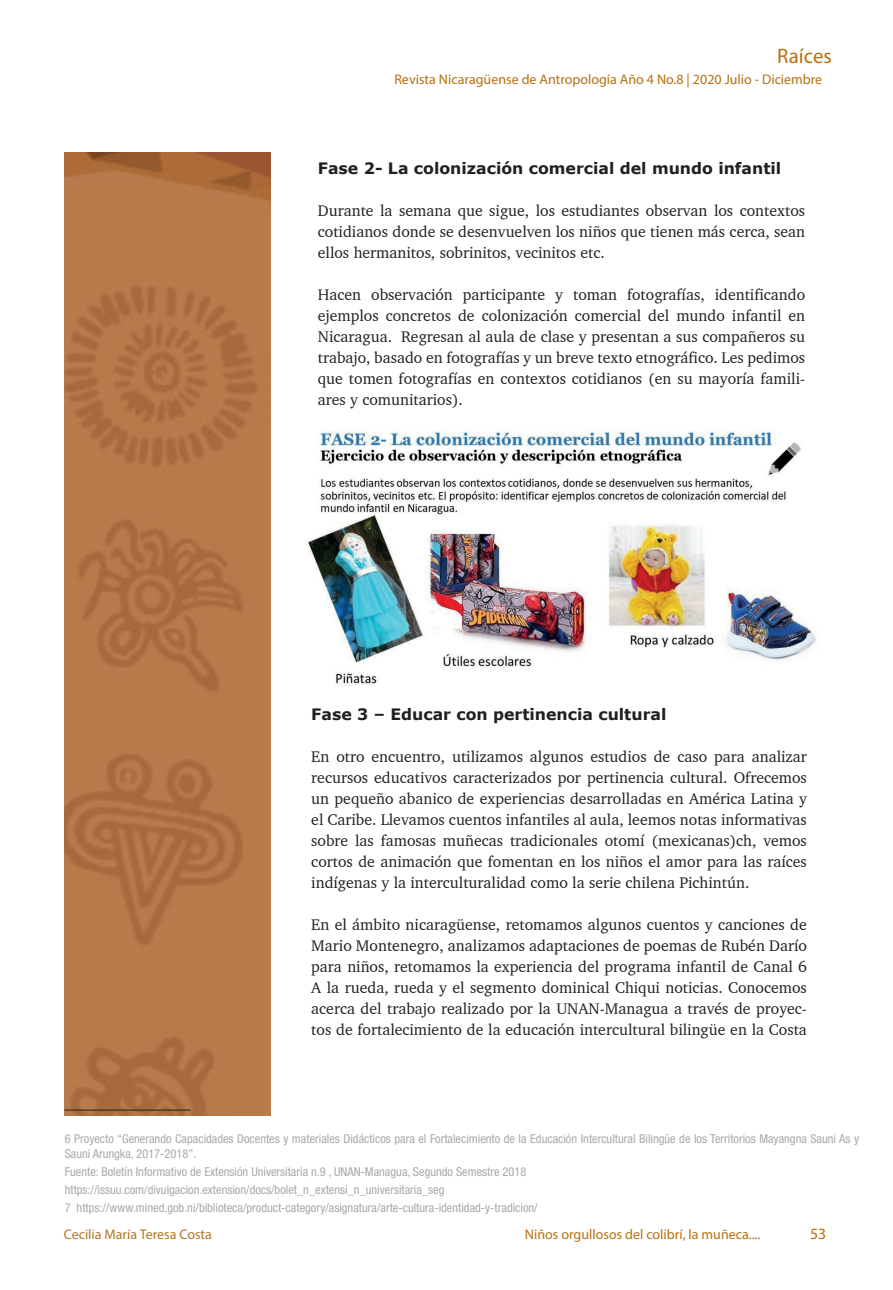
<style>
.page{position:relative;width:893px;height:1290px;background:#fff}
.page>*{position:absolute;margin:0;border:0;box-sizing:border-box;transform-origin:0 0}
.t1{font:21px "Myriad Pro";color:#b7700f}
.t2{font:15.75px/21px "Charter BT";color:#231f20;text-align:justify}
.t3{font:700 15.75px "Verdana";color:#231f20}
.t4{font:15.75px "Myriad Pro";color:#b7700f}
.t5{font:14px "Myriad Pro";color:#b7700f}
.t6{font:14px "Myriad Pro";color:#b47526}
.t7{font:condensed 12.25px/18.2px "Helvetica Neue LT Std";color:#a8a9ad}
</style>
<div class="page">
<img style="left:65px;top:152px;width:206px;height:964px">
<img style="left:308px;top:431px;width:508px;height:254px">
<hr style="left:65px;top:1109px;width:126px;height:1px;background:#231f20">
<h1 class="t1" style="left:777px;top:43px;width:56px">Raíces</h1>
<p class="t1" style="left:777px;top:49px;width:56px">Raíces</p>
<p class="t5" style="left:394px;top:71px;width:429px">Revista Nicaragüense de Antropología Año 4 No.8 | 2020 Julio - Diciembre</p>
<p class="t5" style="left:393px;top:77px;width:432px">Revista Nicaragüense de Antropología Año 4 No.8 | 2020 Julio - Diciembre</p>
<p class="t3" style="left:318px;top:157px;width:465px">Fase 2- La colonización comercial del mundo infantil</p>
<p class="t2" style="left:318px;top:200px;width:489px">Durante la semana que sigue, los estudiantes observan los contextos cotidianos donde se desenvuelven los niños que tienen más cerca, sean ellos hermanitos, sobrinitos, vecinitos etc.</p>
<p class="t2" style="left:318px;top:284px;width:489px">Hacen observación participante y toman fotografías, identificando ejemplos concretos de colonización comercial del mundo infantil en Nicaragua. Regresan al aula de clase y presentan a sus compañeros su trabajo, basado en fotografías y un breve texto etnográfico. Les pedimos que tomen fotografías en contextos cotidianos (en su mayoría famili&shy;ares y comunitarios).</p>
<p class="t3" style="left:311px;top:703px;width:357px">Fase 3 – Educar con pertinencia cultural</p>
<p class="t2" style="left:311px;top:746px;width:497px">En otro encuentro, utilizamos algunos estudios de caso para analizar recursos educativos caracterizados por pertinencia cultural. Ofrecemos un pequeño abanico de experiencias desarrolladas en América Latina y el Caribe. Llevamos cuentos infantiles al aula, leemos notas informativas sobre las famosas muñecas tradicionales otomí (mexicanas)ch, vemos cortos de animación que fomentan en los niños el amor para las raíces indígenas y la interculturalidad como la serie chilena Pichintún.</p>
<p class="t2" style="left:311px;top:914px;width:497px">En el ámbito nicaragüense, retomamos algunos cuentos y canciones de Mario Montenegro, analizamos adaptaciones de poemas de Rubén Darío para niños, retomamos la experiencia del programa infantil de Canal 6<br>A la rueda, rueda y el segmento dominical Chiqui noticias. Conocemos acerca del trabajo realizado por la UNAN-Managua a través de proyec&shy;tos de fortalecimiento de la educación intercultural bilingüe en la Costa</p>
<p class="t7" style="left:65px;top:1131px;width:796px;line-height:14.7px">6 Proyecto “Generando Capacidades Docentes y materiales Didácticos para el Fortalecimiento de la Educación Intercultural Bilingüe de los Territorios Mayangna Sauni As y<br>Sauni Arungka, 2017-2018”.</p>
<p class="t7" style="left:65px;top:1162px;width:474px">Fuente: Boletín Informativo de Extensión Universitaria n.9 , UNAN-Managua, Segundo Semestre 2018 https://issuu.com/divulgacion.extension/docs/bolet_n_extensi_n_universitaria_seg<br>7 https://www.mined.gob.ni/biblioteca/product-category/asignatura/arte-cultura-identidad-y-tradicion/ .</p>
<p class="t6" style="left:64px;top:1226px;width:150px">Cecilia María Teresa Costa</p>
<p class="t5" style="left:525px;top:1226px;width:237px">Niños orgullosos del colibrí, la muñeca....</p>
<p class="t4" style="left:810px;top:1224px;width:18px">53</p>
<p class="t6" style="left:64px;top:1232px;width:150px">Cecilia María Teresa Costa</p>
<p class="t5" style="left:539px;top:1232px;width:237px">Niños orgullosos del colibrí, la muñeca....</p>
<p class="t4" style="left:810px;top:1230px;width:18px">13</p>
</div>
